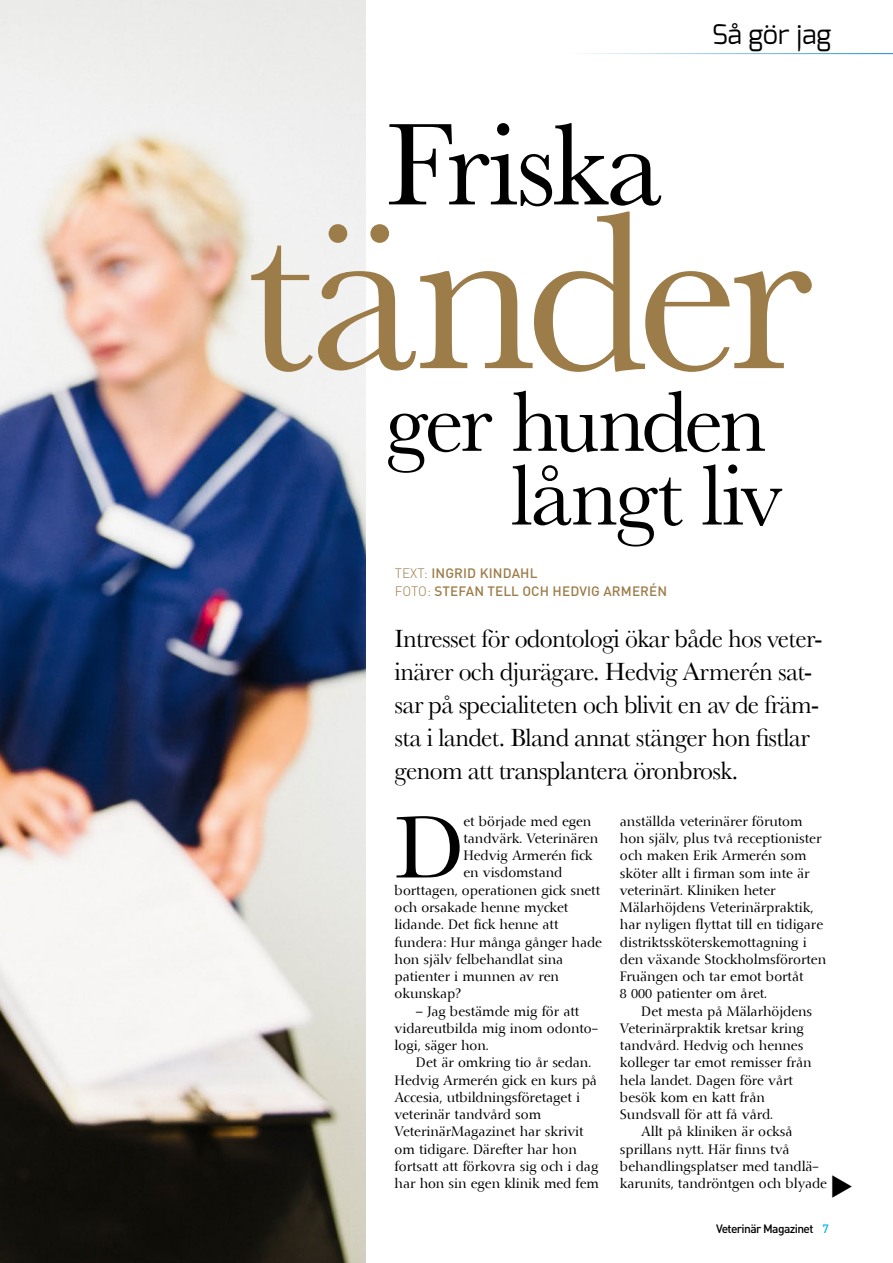
<style>
.page{position:relative;width:893px;height:1263px;background:#fff}
.page>*{position:absolute;margin:0;border:0;box-sizing:border-box;transform-origin:0 0}
.t1{font:233.25px "Baskerville";letter-spacing:-.045em;color:#9c7d49}
.t2{font:121.05px "Baskerville";letter-spacing:-.03em;color:#000}
.t3{font:91.65px "Baskerville";color:#000}
.t4{font:89.4px/73.7px "Baskerville";letter-spacing:-.035em;color:#000;text-align:right}
.t5{font:27px "Exo";color:#000}
.t6{font:26.1px/33px "Baskerville";letter-spacing:-.025em;color:#000}
.t7{font:13.5px/17.2px "Nofret";color:#000}
.t8{font:500 13.5px/18px "DIN Pro";letter-spacing:.01em;color:#9c7d49}
.t9{font:500 12px "DIN Pro";letter-spacing:-.05em;color:#000}
.s1{font-weight:300}
.s2{color:#00b6dd}
</style>
<div class="page">
<img style="left:0;top:0;width:366px;height:1263px">
<hr style="left:567px;top:53px;width:326px;height:1px;background:#0083ca">
<h2 class="t2" style="left:386px;top:94px;width:278px">Friska</h2>
<h3 class="t5" style="left:712px;top:17px;width:121px">Så gör jag</h3>
<h1 class="t1" style="left:245px;top:155px;width:569px">tänder</h1>
<h3 class="t4" style="left:386px;top:384px;width:398px">ger hunden långt liv</h3>
<p class="t8" style="left:395px;top:563px;width:274px"><span class="s1">TEXT:</span> INGRI D KI NDAHL<br><span class="s1">FOTO:</span> STEFAN TELL OCH H EDVIG ARM ERÉN</p>
<h3 class="t6" style="left:395px;top:622px;width:429px">Intresset för odontologi ökar både hos veter&shy;inärer och djurägare. Hedvig Armerén sat&shy;sar på specialiteten och blivit en av de främ&shy;sta i landet. Bland annat stänger hon fistlar genom att transplantera öronbrosk.</h3>
<h3 class="t3" style="left:395px;top:794px;width:71px">D</h3>
<p class="t7" style="left:463px;top:813px;width:129px">et började med egen</p>
<p class="t7" style="left:463px;top:830px;width:136px">tandvärk. Veterinären</p>
<p class="t7" style="left:463px;top:847px;width:131px">Hedvig Armerén fick</p>
<p class="t7" style="left:463px;top:864px;width:101px">en visdomstand</p>
<p class="t7" style="left:395px;top:882px;width:207px">borttagen, operationen gick snett</p>
<p class="t7" style="left:395px;top:899px;width:175px">och orsakade henne mycket</p>
<p class="t7" style="left:395px;top:916px;width:165px">lidande. Det fick henne att</p>
<p class="t7" style="left:395px;top:933px;width:209px">fundera: Hur många gånger hade</p>
<p class="t7" style="left:395px;top:951px;width:170px">hon själv felbehandlat sina</p>
<p class="t7" style="left:395px;top:968px;width:166px">patienter i munnen av ren</p>
<p class="t7" style="left:395px;top:985px;width:68px">okunskap?</p>
<p class="t7" style="left:395px;top:1002px;width:205px;text-indent:21px">– Jag bestämde mig för att vidareutbilda mig inom odonto&shy;logi, säger hon.</p>
<p class="t7" style="left:395px;top:1054px;width:206px;text-indent:21px">Det är omkring tio år sedan.<br>Hedvig Armerén gick en kurs på<br>Accesia, utbildningsföretaget i veterinär tandvård som<br>VeterinärMagazinet har skrivit om tidigare. Därefter har hon fortsatt att förkovra sig och i dag har hon sin egen klinik med fem</p>
<p class="t7" style="left:620px;top:813px;width:208px">anställda veterinärer förutom hon själv, plus två receptionister och maken Erik Armerén som sköter allt i firman som inte är veterinärt. Kliniken heter<br>Mälarhöjdens Veterinärpraktik, har nyligen flyttat till en tidigare distriktssköterskemottagning i den växande Stockholmsförorten<br>Fruängen och tar emot bortåt<br>8 000 patienter om året.</p>
<p class="t7" style="left:620px;top:1002px;width:194px;text-indent:21px">Det mesta på Mälarhöjdens<br>Veterinärpraktik kretsar kring tandvård. Hedvig och hennes kolleger tar emot remisser från hela landet. Dagen före vårt besök kom en katt från<br>Sundsvall för att få vård.</p>
<p class="t7" style="left:620px;top:1123px;width:209px;text-indent:21px">Allt på kliniken är också sprillans nytt. Här finns två behandlingsplatser med tandlä&shy;karunits, tandröntgen och blyade</p>
<p class="t9" style="left:716px;top:1221px;width:114px">VETERINÄR MAGAZINET <span class="s2">7</span></p>
</div>
